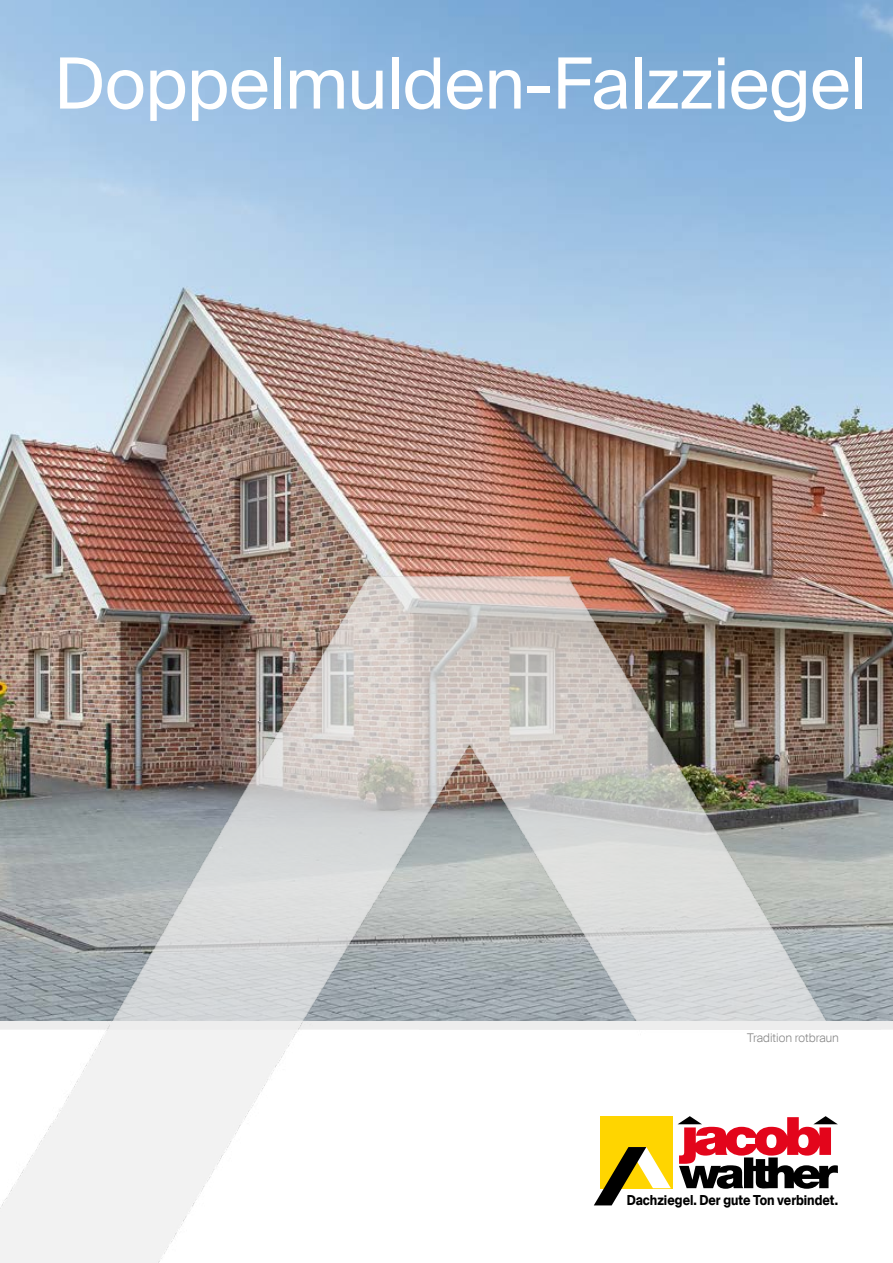
<style>
.page{position:relative;width:893px;height:1263px;background:#fff}
.page>*{position:absolute;margin:0;border:0;box-sizing:border-box;transform-origin:0 0}
.t1{font:70.5px "Suisse Intl";letter-spacing:-.01em;color:#fff}
.t2{font:700 13.95px "Suisse Intl";color:#000;scale:.86 1}
.t3{font:300 12px "Suisse Intl";color:#878787}
</style>
<div class="page">
<img style="left:0;top:0;width:893px;height:1021px">
<img style="left:0;top:505px;width:839px;height:758px">
<div style="left:0;top:1021px;width:893px;height:9px;background:#ededed"></div>
<div style="left:601px;top:1116px;width:72px;height:72px;background:#ffd500"></div>
<svg style="left:678px;top:1116px;width:160px;height:73px"></svg>
<svg style="left:594px;top:1147px;width:77px;height:58px"></svg>
<h1 class="t1" style="left:54px;top:43px;width:814px">Doppelmulden-Falzziegel</h1>
<p class="t3" style="left:747px;top:1031px;width:93px">Tradition rotbraun</p>
<p class="t2" style="left:627px;top:1192px;width:247px">Dachziegel. Der gute Ton verbindet.</p>
</div>
